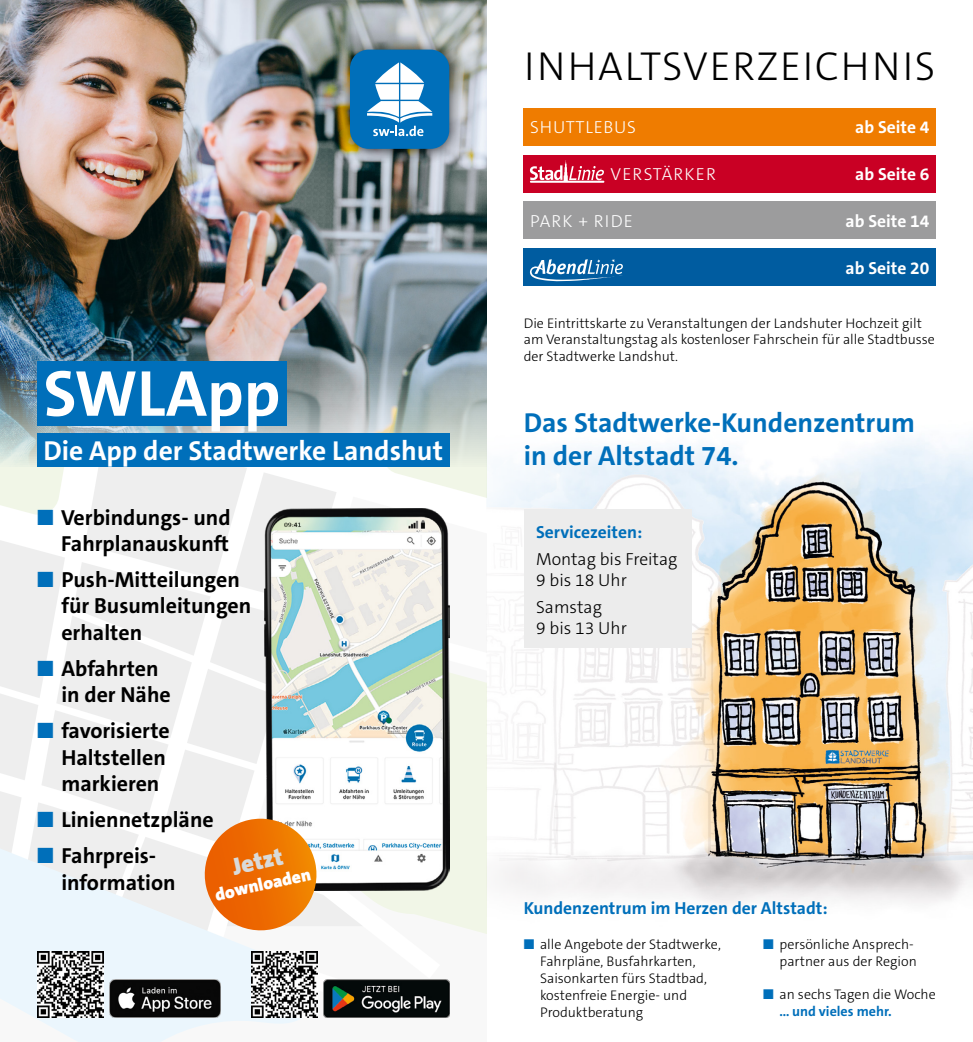
<style>
.page{position:relative;width:973px;height:1042px;background:#fff}
.page>*{position:absolute;margin:0;border:0;box-sizing:border-box;transform-origin:0 0}
.t1{font:700 65.62px "The Sans C5";color:#fff}
.t2{font:300 40.6px "The Sans C5";letter-spacing:.04em;color:#000}
.t3{font:700 27.65px/33.1px "The Sans C5";color:#006fba}
.t4{font:700 27.65px "The Sans C5";color:#fff}
.t5{font:900 24.5px "The Sans C5";color:#d9dada}
.t6{font:700 21.88px/26.2px "The Sans C5";color:#000}
.t7{font:900 17.68px "The Sans C5";color:#fff}
.t8{font:700 17.5px "The Sans C5";color:#006fba}
.t9{font:300 17.5px/21px "The Sans C5";color:#000}
.t10{font:700 17.5px "The Sans C5";color:#fff}
.t11{font:300 17.5px "The Sans C5";letter-spacing:.065em;color:#fff}
.t12{font:300 17.5px "The Sans C5";letter-spacing:.045em;color:#fff}
.t13{font:300 14px/16.8px "The Sans C5";color:#000}
.s1{color:#006fba}
.s2{font-weight:700;color:#006fba}
</style>
<div class="page">
<div style="left:523px;top:108px;width:412px;height:37px;background:#ef7c00"></div>
<div style="left:523px;top:155px;width:412px;height:37px;background:#c90024"></div>
<svg style="left:530px;top:160px;width:74px;height:21px"></svg>
<hr style="left:530px;top:181px;width:74px;height:2px;background:#fff">
<div style="left:523px;top:202px;width:412px;height:37px;background:#9c9c9d"></div>
<div style="left:523px;top:249px;width:412px;height:37px;background:#005ca0"></div>
<svg style="left:529px;top:259px;width:94px;height:23px"></svg>
<img style="left:486px;top:412px;width:486px;height:522px">
<div style="left:523px;top:508px;width:168px;height:139px;background:#ececec"></div>
<svg style="left:0;top:935px;width:317px;height:107px;fill:#ebf6fd"></svg>
<img style="left:0;top:0;width:486px;height:60px">
<div style="left:338px;top:38px;width:126px;height:126px;background:#000;opacity:.75"></div>
<div style="left:350px;top:50px;width:99px;height:99px;background:#006fba;border-radius:19px"></div>
<img style="left:324px;top:980px;width:125px;height:37px">
<img style="left:252px;top:951px;width:65px;height:66px">
<img style="left:109px;top:980px;width:112px;height:37px">
<img style="left:37px;top:951px;width:66px;height:66px">
<img style="left:0;top:60px;width:486px;height:875px">
<h1 class="t1" style="left:43px;top:351px;width:238px">SWLApp</h1>
<h3 class="t4" style="left:43px;top:432px;width:401px">Die App der Stadtwerke Landshut</h3>
<h3 class="t6" style="left:37px;top:504px;width:195px;text-align:right"><span class="s1">■</span> Verbindungs- und<br>Fahrplanauskunft</h3>
<h3 class="t6" style="left:61px;top:567px;width:191px;text-indent:-24px"><span class="s1">■</span> Push-Mitteilungen für Busumleitungen erhalten</h3>
<h3 class="t6" style="left:61px;top:655px;width:111px;text-indent:-24px"><span class="s1">■</span> Abfahrten in der Nähe</h3>
<h3 class="t6" style="left:61px;top:718px;width:110px;text-indent:-24px"><span class="s1">■</span> favorisierte<br>Haltstellen markieren</h3>
<h3 class="t6" style="left:37px;top:807px;width:178px"><span class="s1">■</span> Liniennetzpläne</h3>
<h3 class="t6" style="left:61px;top:843px;width:116px;text-indent:-24px"><span class="s1">■</span> Fahrpreis&shy;information</h3>
<h3 class="t5" style="left:230px;top:852px;width:52px;rotate:-12deg">Jetzt</h3>
<p class="t7" style="left:213px;top:885px;width:99px;rotate:-13deg">downloaden</p>
<h2 class="t2" style="left:524px;top:40px;width:413px">INHALTSVERZEICHNIS</h2>
<p class="t12" style="left:530px;top:116px;width:107px">SHUTTLEBUS</p>
<p class="t10" style="left:855px;top:116px;width:76px">ab Seite 4</p>
<p class="t11" style="left:610px;top:163px;width:107px">VERSTÄRKER</p>
<p class="t10" style="left:855px;top:163px;width:76px">ab Seite 6</p>
<p class="t11" style="left:530px;top:210px;width:104px">PARK + RIDE</p>
<p class="t10" style="left:845px;top:210px;width:85px">ab Seite 14</p>
<p class="t10" style="left:845px;top:257px;width:85px">ab Seite 20</p>
<p class="t13" style="left:523px;top:315px;width:412px">Die Eintrittskarte zu Veranstaltungen der Landshuter Hochzeit gilt am Veranstaltungstag als kostenloser Fahrschein für alle Stadtbusse der Stadtwerke Landshut.</p>
<h3 class="t3" style="left:523px;top:406px;width:392px">Das Stadtwerke-Kundenzentrum in der Altstadt 74.</h3>
<p class="t8" style="left:536px;top:520px;width:108px">Servicezeiten:</p>
<p class="t9" style="left:536px;top:548px;width:143px">Montag bis Freitag<br>9 bis 18 Uhr</p>
<p class="t9" style="left:536px;top:597px;width:92px">Samstag<br>9 bis 13 Uhr</p>
<p class="t8" style="left:523px;top:896px;width:305px">Kundenzentrum im Herzen der Altstadt:</p>
<p class="t13" style="left:540px;top:936px;width:182px;text-indent:-16px"><span class="s1">■</span> alle Angebote der Stadtwerke,<br>Fahrpläne, Busfahrkarten,<br>Saisonkarten fürs Stadtbad, kostenfreie Energie- und<br>Produktberatung</p>
<p class="t13" style="left:763px;top:936px;width:155px;text-align:right"><span class="s1">■</span> persönliche Ansprech&shy;partner aus der Region</p>
<p class="t13" style="left:779px;top:986px;width:158px;text-indent:-16px"><span class="s1">■</span> an sechs Tagen die Woche <span class="s2">… und vieles mehr.</span></p>
</div>
